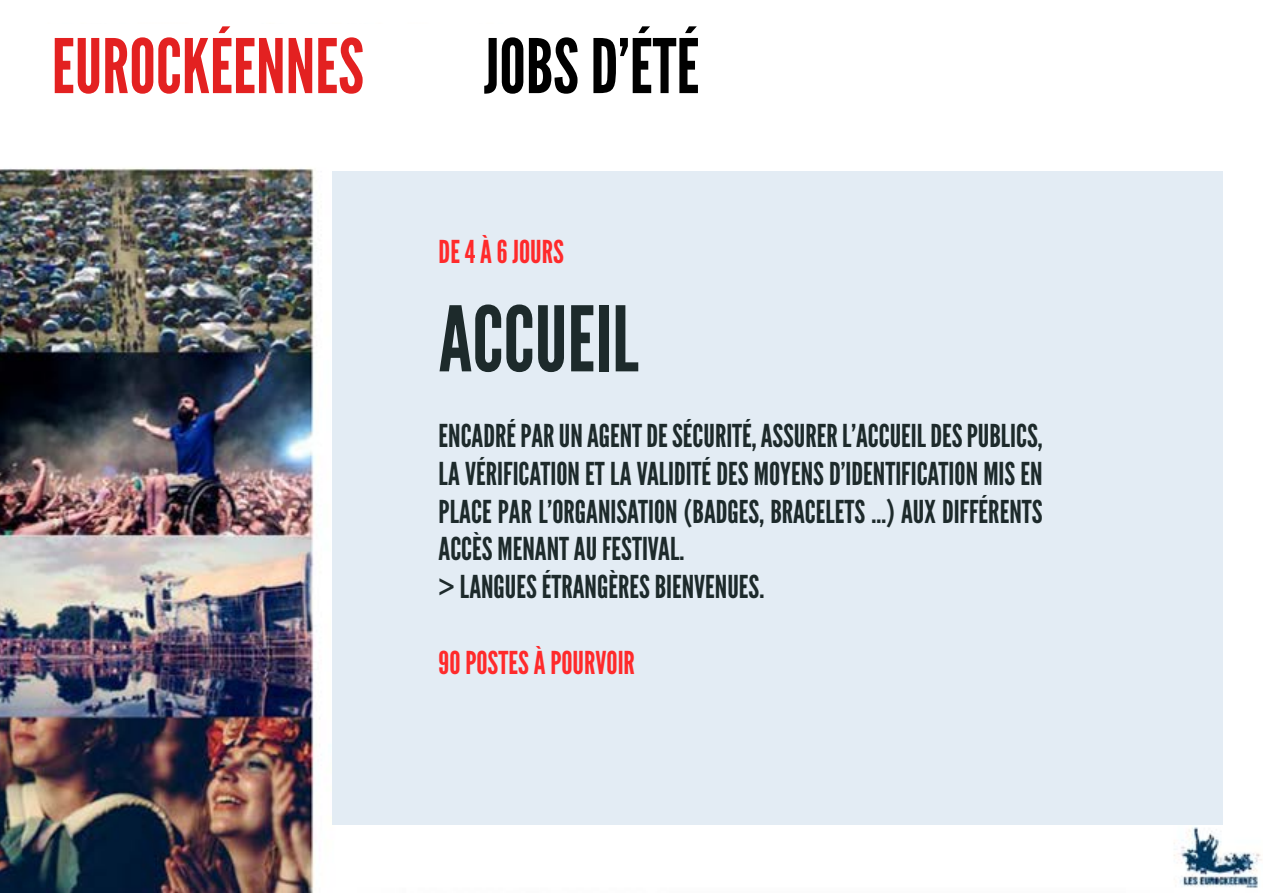
<style>
.page{position:relative;width:1263px;height:893px;background:#fff}
.page>*{position:absolute;margin:0;border:0;box-sizing:border-box;transform-origin:0 0}
.t1{font:90px "League Gothic";color:#1d2a2b}
.t2{font:75px "League Gothic";color:#e32121}
.t3{font:75px "League Gothic";color:#000}
.t4{font:31.5px/37.8px "League Gothic";color:#1d2a2b}
.t5{font:31.5px "League Gothic";color:#ff2a2b}
</style>
<div class="page">
<img style="left:0;top:168px;width:1262px;height:725px">
<div style="left:332px;top:24px;width:931px;height:683px;background:#fff"></div>
<div style="left:332px;top:171px;width:890px;height:654px;background:#e3ecf4"></div>
<h2 class="t2" style="left:52px;top:23px;width:314px">EUROCKÉENNES</h2>
<h2 class="t3" style="left:484px;top:23px;width:217px">JOBS D’ÉTÉ</h2>
<p class="t5" style="left:439px;top:234px;width:127px">DE 4 À 6 JOURS</p>
<h1 class="t1" style="left:439px;top:288px;width:201px">ACCUEIL</h1>
<p class="t4" style="left:439px;top:417px;width:605px">ENCADRÉ PAR UN AGENT DE SÉCURITÉ, ASSURER L’ACCUEIL DES PUBLICS, LA VÉRIFICATION ET LA VALIDITÉ DES MOYENS D’IDENTIFICATION MIS EN PLACE PAR L’ORGANISATION (BADGES, BRACELETS …) AUX DIFFÉRENTS ACCÈS MENANT AU FESTIVAL.<br>&gt; LANGUES ÉTRANGÈRES BIENVENUES.</p>
<p class="t5" style="left:439px;top:644px;width:198px">90 POSTES À POURVOIR</p>
</div>
